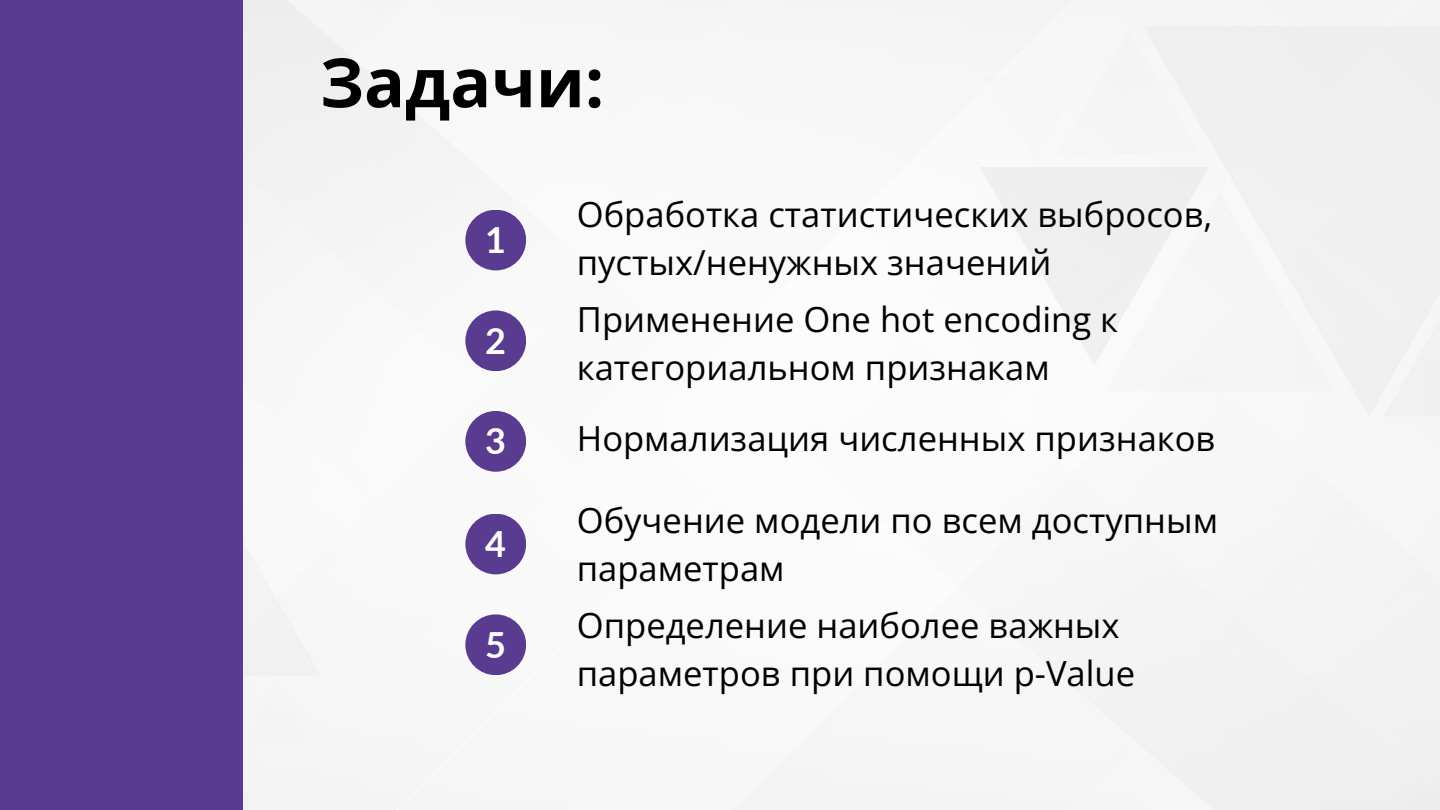
<style>
.page{position:relative;width:1440px;height:810px;background:#fff}
.page>*{position:absolute;margin:0;border:0;box-sizing:border-box;transform-origin:0 0}
.t1{font:700 68px "Open Sans";color:#000}
.t2{font:700 36px "Lato";color:#fff}
.t3{font:34.6px/48px "Open Sans";color:#000}
</style>
<div class="page">
<img style="left:243px;top:0;width:1197px;height:810px">
<div style="left:465px;top:210px;width:61px;height:60px;background:#593c8f;border-radius:50%"></div>
<div style="left:465px;top:310px;width:61px;height:61px;background:#593c8f;border-radius:50%"></div>
<div style="left:465px;top:514px;width:61px;height:60px;background:#593c8f;border-radius:50%"></div>
<div style="left:465px;top:614px;width:61px;height:61px;background:#593c8f;border-radius:50%"></div>
<div style="left:0;top:0;width:243px;height:810px;background:#593c8f"></div>
<div style="left:465px;top:411px;width:61px;height:61px;background:#593c8f;border-radius:50%"></div>
<p class="t1" style="left:320px;top:35px;width:286px">Задачи:</p>
<p class="t2" style="left:485px;top:218px;width:22px">1</p>
<p class="t2" style="left:485px;top:318px;width:22px">2</p>
<h1 class="t3" style="left:577px;top:189px;width:637px">Обработка статистических выбросов, пустых/ненужных значений</h1>
<p class="t3" style="left:577px;top:295px;width:543px">Применение One hot encoding к категориальном признакам</p>
<p class="t2" style="left:485px;top:419px;width:22px">3</p>
<p class="t3" style="left:577px;top:414px;width:640px">Нормализация численных признаков</p>
<p class="t2" style="left:485px;top:522px;width:22px">4</p>
<p class="t2" style="left:485px;top:622px;width:22px">5</p>
<p class="t3" style="left:577px;top:495px;width:643px">Обучение модели по всем доступным параметрам</p>
<p class="t3" style="left:577px;top:601px;width:560px">Определение наиболее важных параметров при помощи p-Value</p>
</div>
